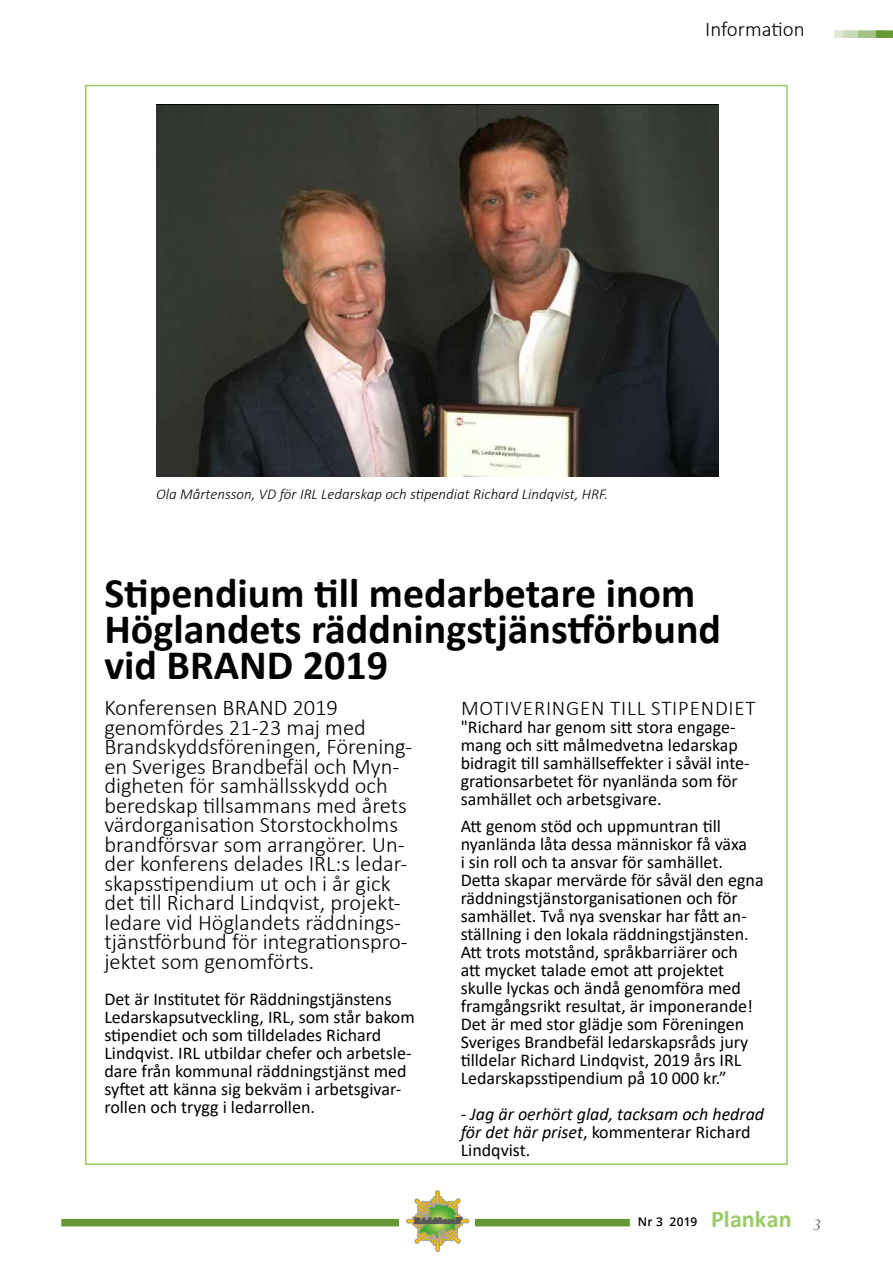
<style>
.page{position:relative;width:893px;height:1263px;background:#fff}
.page>*{position:absolute;margin:0;border:0;box-sizing:border-box;transform-origin:0 0}
.t1{font:700 42px/36px "Calibri";color:#000}
.t2{font:300 22.5px/19.5px "Calibri";color:#000}
.t3{font:300 21px "Calibri";letter-spacing:.04em;color:#000}
.t4{font:300 21px "Calibri";color:#000}
.t5{font:18px/18px "Calibri";color:#000}
.t6{font:italic 18px/18px "Calibri";color:#000}
.t7{font:italic 300 15px "Calibri";color:#000}
.t8{font:600 12px "Open Sans";letter-spacing:.02em;color:#000}
.s1{font-style:normal}
.s2{font-family:"Calibri";font-weight:700;font-size:24px;color:#9c6}
.s3{font-family:"Sabon";font-weight:400;font-style:italic;font-size:15px;color:#646363}
</style>
<div class="page">
<div style="left:61px;top:1219px;width:569px;height:7px;background:#693"></div>
<div style="left:834px;top:30px;width:22px;height:8px;background:#e0ebd6"></div>
<div style="left:843px;top:30px;width:25px;height:8px;background:#c9dbb8"></div>
<div style="left:858px;top:30px;width:26px;height:8px;background:#a3c285"></div>
<div style="left:876px;top:30px;width:17px;height:8px;background:#693"></div>
<div style="left:406px;top:1219px;width:32px;height:4px;border:1px solid #9d9d9c;border-radius:2px"></div>
<div style="left:436px;top:1221px;width:4px;height:31px;border:1px solid #9d9d9c;border-radius:2px"></div>
<div style="left:437px;top:1219px;width:32px;height:4px;border:1px solid #9d9d9c;border-radius:2px"></div>
<hr style="left:436px;top:1190px;width:4px;height:31px;background:#fcbf00;border-radius:2px">
<div style="left:435px;top:1190px;width:5px;height:31px;border:1px solid #9d9d9c;border-radius:2px"></div>
<svg style="left:412px;top:1196px;width:51px;height:50px"></svg>
<img style="left:156px;top:104px;width:563px;height:373px">
<p class="t4" style="left:705px;top:16px;width:101px">Information</p>
<p class="t7" style="left:156px;top:485px;width:453px">Ola Mårtensson, VD för IRL Ledarskap och stipendiat Richard Lindqvist, HRF.</p>
<h1 class="t1" style="left:104px;top:575px;width:618px">Stipendium till medarbetare inom<br>Höglandets räddningstjänstförbund vid BRAND 2019</h1>
<p class="t3" style="left:461px;top:695px;width:296px">MOTIVERINGEN TILL STIPENDIET</p>
<p class="t5" style="left:461px;top:718px;width:291px">"Richard har genom sitt stora engage&shy;mang och sitt målmedvetna ledarskap bidragit till samhällseffekter i såväl inte&shy;grationsarbetet för nyanlända som för samhället och arbetsgivare.</p>
<p class="t5" style="left:461px;top:816px;width:304px">Att genom stöd och uppmuntran till nyanlända låta dessa människor få växa<br>i sin roll och ta ansvar för samhället.<br>Detta skapar mervärde för såväl den egna räddningstjänstorganisationen och för samhället. Två nya svenskar har fått an&shy;ställning i den lokala räddningstjänsten.<br>Att trots motstånd, språkbarriärer och<br>att mycket talade emot att projektet skulle lyckas och ändå genomföra med framgångsrikt resultat, är imponerande!<br>Det är med stor glädje som Föreningen Sveriges Brandbefäl ledarskapsråds jury tilldelar Richard Lindqvist, 2019 års IRL Ledarskapsstipendium på 10 000 kr.”</p>
<p class="t6" style="left:461px;top:1104px;width:305px">- Jag är oerhört glad, tacksam och hedrad för det här priset<span class="s1">, kommenterar Richard<br>Lindqvist.</span></p>
<p class="t2" style="left:104px;top:698px;width:310px">Konferensen BRAND 2019 genomfördes 21-23 maj med<br>Brandskyddsföreningen, Förening&shy;en Sveriges Brandbefäl och Myn&shy;digheten för samhällsskydd och beredskap tillsammans med årets värdorganisation Storstockholms brandförsvar som arrangörer. Un&shy;der konferens delades IRL:s ledar&shy;skapsstipendium ut och i år gick det till Richard Lindqvist, projekt&shy;ledare vid Höglandets räddnings&shy;tjänstförbund för integrationspro&shy;jektet som genomförts.</p>
<p class="t5" style="left:104px;top:989px;width:312px">Det är Institutet för Räddningstjänstens Ledarskapsutveckling, IRL, som står bakom stipendiet och som tilldelades Richard Lindqvist. IRL utbildar chefer och arbetsle&shy;dare från kommunal räddningstjänst med syftet att känna sig bekväm i arbetsgivar&shy;rollen och trygg i ledarrollen.</p>
<p class="t8" style="left:638px;top:1214px;width:185px">Nr 3 2019 <span class="s2">Plankan</span> <span class="s3">3</span></p>
</div>
